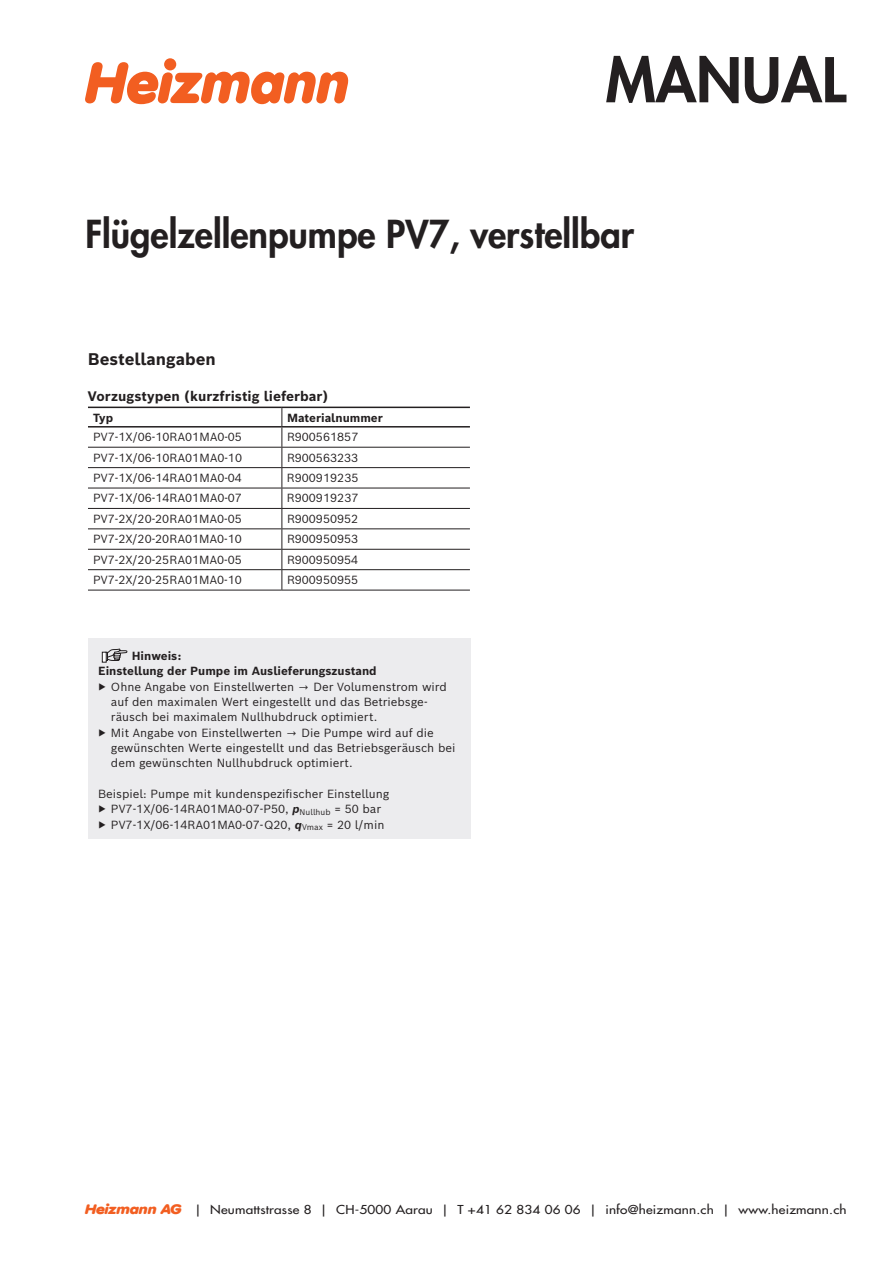
<style>
.page{position:relative;width:893px;height:1263px;background:#fff}
.page>*{position:absolute;margin:0;border:0;box-sizing:border-box;transform-origin:0 0}
.t1{font:800 60px "Futura Std";color:#231f20}
.t2{font:italic 900 57px "VAG Rounded Next";color:#f25e21}
.t3{font:800 37.5px "Futura Std";color:#231f20}
.t4{font:700 16.5px "Bosch Sans";color:#231f20}
.t5{font:700 13.5px "Bosch Sans";color:#231f20}
.t6{font:500 12px "Futura Std";letter-spacing:.015em;color:#231f20;scale:1.13 1}
.t7{font:11.55px/15.3px "Bosch Sans";color:#231f20}
.t8{font:700 11.55px/15.3px "Bosch Sans";color:#231f20}
.s1{font-weight:700;font-style:italic}
.s2{font-family:"VAG Rounded Next";font-weight:900;font-style:italic;font-size:13.5px;color:#f25e21}
</style>
<div class="page">
<div style="left:88px;top:638px;width:383px;height:201px;background:#ececee"></div>
<svg style="left:105px;top:648px;width:22px;height:13px"></svg>
<div style="left:102px;top:652px;width:4px;height:10px;border:1px solid #231f20"></div>
<hr style="left:88px;top:447px;width:194px;height:1px;background:#231f20">
<hr style="left:282px;top:447px;width:188px;height:1px;background:#231f20">
<hr style="left:88px;top:467px;width:194px;height:1px;background:#231f20">
<hr style="left:282px;top:467px;width:188px;height:1px;background:#231f20">
<hr style="left:88px;top:488px;width:194px;height:1px;background:#231f20">
<hr style="left:282px;top:488px;width:188px;height:1px;background:#231f20">
<hr style="left:88px;top:508px;width:194px;height:1px;background:#231f20">
<hr style="left:282px;top:508px;width:188px;height:1px;background:#231f20">
<hr style="left:88px;top:528px;width:194px;height:1px;background:#231f20">
<hr style="left:282px;top:528px;width:188px;height:1px;background:#231f20">
<hr style="left:88px;top:549px;width:194px;height:1px;background:#231f20">
<hr style="left:282px;top:549px;width:188px;height:1px;background:#231f20">
<hr style="left:88px;top:569px;width:194px;height:1px;background:#231f20">
<hr style="left:282px;top:569px;width:188px;height:1px;background:#231f20">
<svg style="left:281px;top:408px;width:1px;height:182px"></svg>
<hr style="left:88px;top:590px;width:194px;height:1px;background:#231f20">
<hr style="left:282px;top:590px;width:188px;height:1px;background:#231f20">
<hr style="left:88px;top:407px;width:194px;height:1px;background:#231f20">
<hr style="left:282px;top:407px;width:188px;height:1px;background:#231f20">
<hr style="left:88px;top:426px;width:194px;height:1px;background:#231f20">
<hr style="left:282px;top:426px;width:188px;height:1px;background:#231f20">
<h2 class="t2" style="left:85px;top:43px;width:265px">Heizmann</h2>
<h1 class="t1" style="left:605px;top:42px;width:242px">MANUAL</h1>
<h3 class="t3" style="left:85px;top:210px;width:550px">Flügelzellenpumpe PV7, verstellbar</h3>
<h3 class="t4" style="left:88px;top:348px;width:129px">Bestellangaben</h3>
<p class="t5" style="left:88px;top:387px;width:242px">Vorzugstypen (kurzfristig lieferbar)</p>
<p class="t8" style="left:93px;top:410px;width:22px">Typ</p>
<p class="t8" style="left:287px;top:410px;width:97px">Materialnummer</p>
<p class="t7" style="left:93px;top:429px;width:150px">PV7-1X/06-10RA01MA0-05</p>
<p class="t7" style="left:287px;top:429px;width:73px">R900561857</p>
<p class="t7" style="left:93px;top:449px;width:151px">PV7-1X/06-10RA01MA0-10</p>
<p class="t7" style="left:287px;top:449px;width:73px">R900563233</p>
<p class="t7" style="left:93px;top:470px;width:150px">PV7-1X/06-14RA01MA0-04</p>
<p class="t7" style="left:287px;top:470px;width:73px">R900919235</p>
<p class="t7" style="left:93px;top:490px;width:150px">PV7-1X/06-14RA01MA0-07</p>
<p class="t7" style="left:287px;top:490px;width:73px">R900919237</p>
<p class="t7" style="left:93px;top:510px;width:150px">PV7-2X/20-20RA01MA0-05</p>
<p class="t7" style="left:287px;top:510px;width:73px">R900950952</p>
<p class="t7" style="left:93px;top:531px;width:150px">PV7-2X/20-20RA01MA0-10</p>
<p class="t7" style="left:287px;top:531px;width:73px">R900950953</p>
<p class="t7" style="left:93px;top:551px;width:150px">PV7-2X/20-25RA01MA0-05</p>
<p class="t7" style="left:287px;top:551px;width:73px">R900950954</p>
<p class="t7" style="left:93px;top:572px;width:150px">PV7-2X/20-25RA01MA0-10</p>
<p class="t7" style="left:287px;top:572px;width:73px">R900950955</p>
<p class="t8" style="left:98px;top:648px;width:280px;text-indent:34px">Hinweis:<br>Einstellung der Pumpe im Auslieferungszustand</p>
<p class="t7" style="left:98px;top:678px;width:350px">▶ Ohne Angabe von Einstellwerten → Der Volumenstrom wird</p>
<p class="t7" style="left:111px;top:694px;width:318px">auf den maximalen Wert eingestellt und das Betriebsge-</p>
<p class="t7" style="left:111px;top:709px;width:268px">räusch bei maximalem Nullhubdruck optimiert.</p>
<p class="t7" style="left:98px;top:724px;width:337px">▶ Mit Angabe von Einstellwerten → Die Pumpe wird auf die</p>
<p class="t7" style="left:111px;top:740px;width:346px">gewünschten Werte eingestellt und das Betriebsgeräusch bei</p>
<p class="t7" style="left:111px;top:755px;width:243px">dem gewünschten Nullhubdruck optimiert.</p>
<p class="t7" style="left:98px;top:786px;width:293px">Beispiel: Pumpe mit kundenspezifischer Einstellung ▶ PV7-1X/06-14RA01MA0-07-P50, <span class="s1">p</span><sub>Nullhub</sub> = 50 bar ▶ PV7-1X/06-14RA01MA0-07-Q20, <span class="s1">q</span><sub>Vmax</sub> = 20 l/min</p>
<p class="t6" style="left:85px;top:1202px;width:675px"><span class="s2">Heizmann AG</span> | Neumattstrasse 8 | CH-5000 Aarau | T +41 62 834 06 06 | info@heizmann.ch | www.heizmann.ch</p>
</div>
